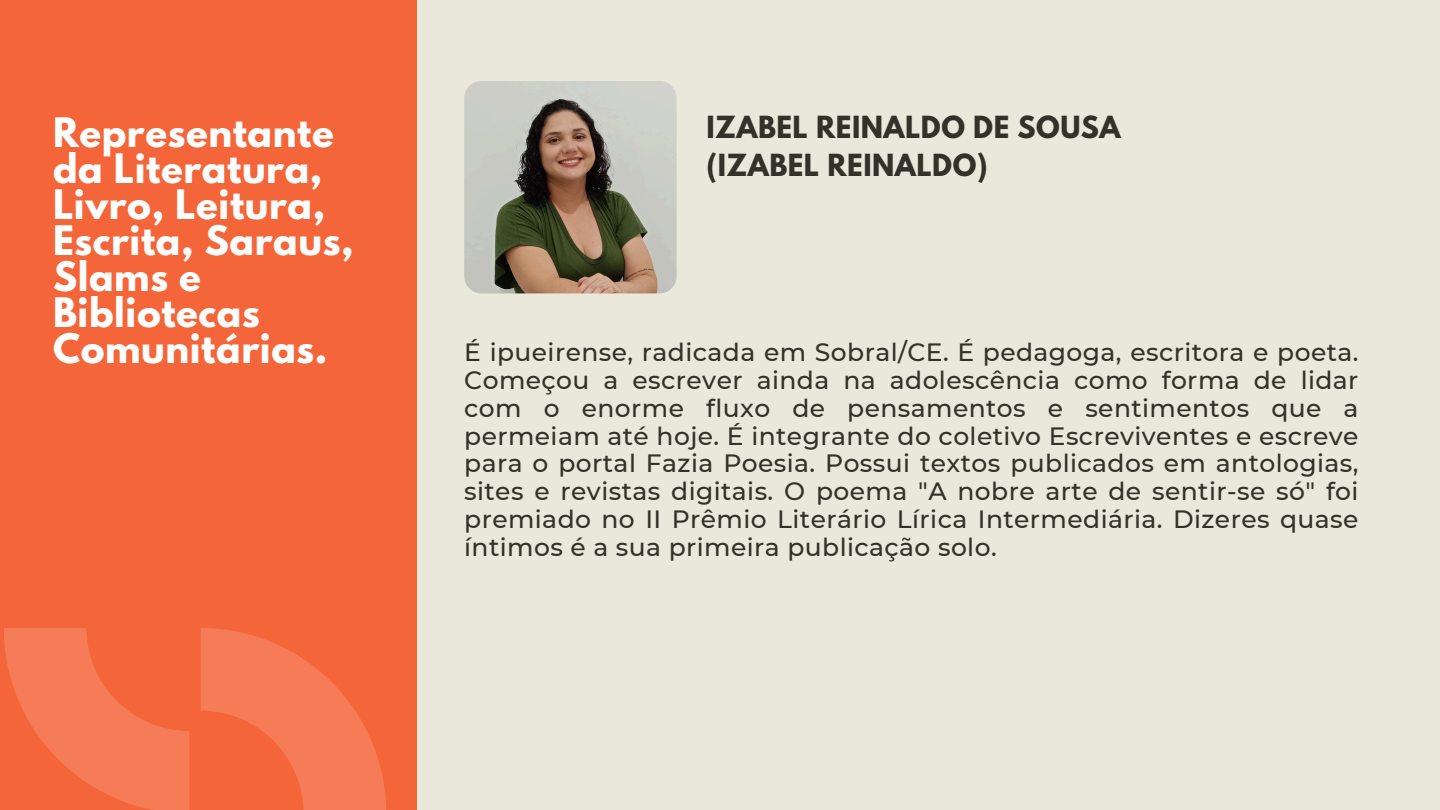
<style>
.page{position:relative;width:1440px;height:810px;background:#eae8db}
.page>*{position:absolute;margin:0;border:0;box-sizing:border-box;transform-origin:0 0}
.t1{font:700 36px/36px "League Spartan";letter-spacing:.015em;color:#fff}
.t2{font:700 27px/37.5px "League Spartan";letter-spacing:.015em;color:#333229}
.t3{font:500 25px/27.8px "Montserrat";letter-spacing:.015em;color:#333229;text-align:justify}
</style>
<div class="page">
<div style="left:0;top:0;width:417px;height:810px;background:#f4663a"></div>
<svg style="left:4px;top:628px;width:185px;height:182px"></svg>
<svg style="left:201px;top:628px;width:185px;height:182px"></svg>
<img style="left:464px;top:81px;width:213px;height:212px;border-radius:17px">
<p class="t1" style="left:53px;top:119px;width:302px">Representante da Literatura,<br>Livro, Leitura,<br>Escrita, Saraus,<br>Slams e<br>Bibliotecas<br>Comunitárias.</p>
<p class="t2" style="left:706px;top:112px;width:416px">IZABEL REINALDO DE SOUSA (IZABEL REINALDO)</p>
<p class="t3" style="left:464px;top:338px;width:896px">É ipueirense, radicada em Sobral/CE. É pedagoga, escritora e poeta.<br>Começou a escrever ainda na adolescência como forma de lidar com o enorme fluxo de pensamentos e sentimentos que a permeiam até hoje. É integrante do coletivo Escreviventes e escreve para o portal Fazia Poesia. Possui textos publicados em antologias, sites e revistas digitais. O poema "A nobre arte de sentir-se só" foi premiado no II Prêmio Literário Lírica Intermediária. Dizeres quase íntimos é a sua primeira publicação solo.</p>
</div>
